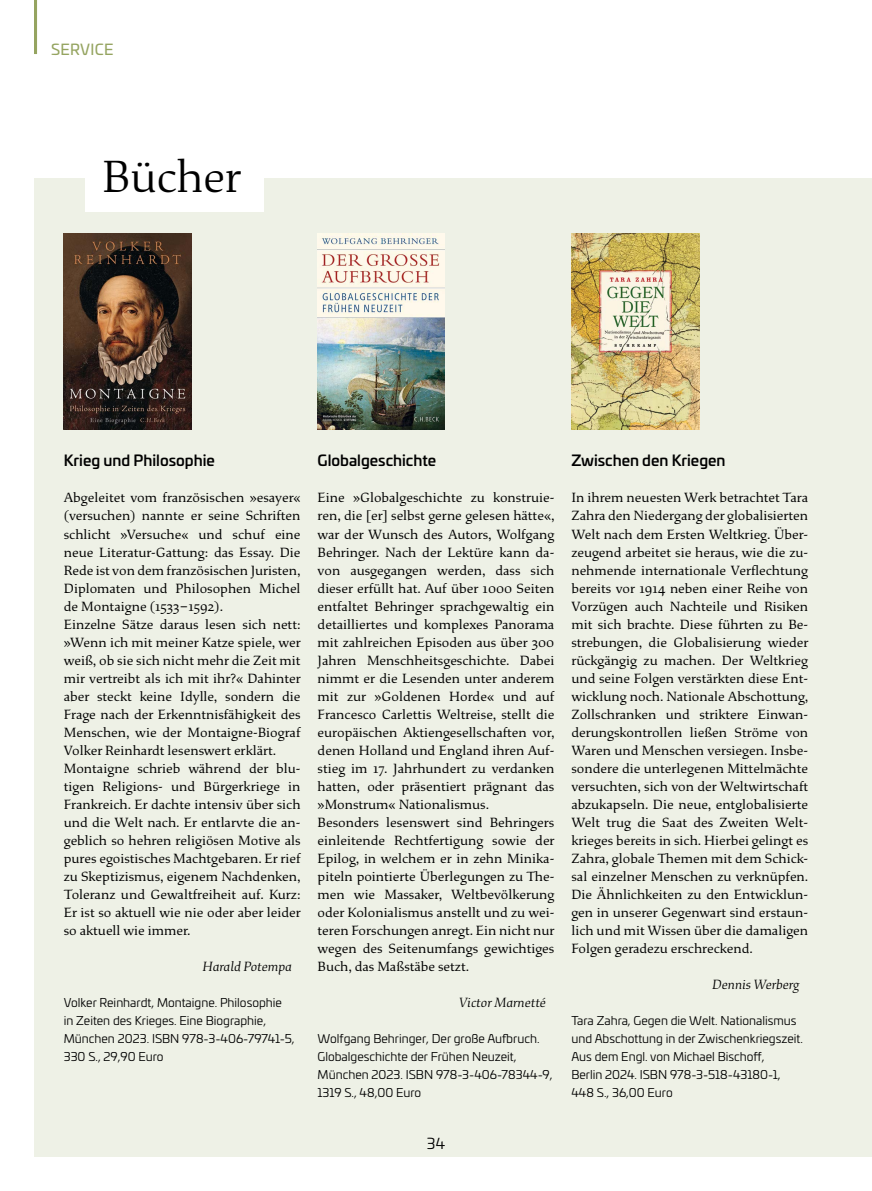
<style>
.page{position:relative;width:872px;height:1191px;background:#fff}
.page>*{position:absolute;margin:0;border:0;box-sizing:border-box;transform-origin:0 0}
.H1_-_HL_Im_Blickpunkt_Service{font:300 48px "Study";letter-spacing:-.01em;color:#000}
.H2_-_SL_Service{font:500 15px "Univia Pro";color:#000}
.t1{font:15px "Univia Pro";letter-spacing:.02em;color:#95a460}
.t2{font:15px "Univia Pro";color:#000}
.P_-_Fließtext_ohne_Einzug{font:14.25px/18px "Study";color:#000;text-align:justify}
.P_-_Autor{font:italic 300 14.25px "Study";color:#000}
.P_-_Literaturtipp_Service{font:12px/18px "Univia Pro";color:#000}
.s1{font-family:"Courier New";font-size:15px}
</style>
<div class="page">
<div style="left:34px;top:179px;width:838px;height:978px;background:#eef1e6"></div>
<img style="left:64px;top:234px;width:127px;height:195px">
<hr style="left:34px;top:0;width:3px;height:54px;background:#95a460">
<img style="left:317px;top:234px;width:127px;height:195px">
<div style="left:85px;top:157px;width:178px;height:55px;background:#fff"></div>
<img style="left:571px;top:234px;width:128px;height:195px">
<p class="t1" style="left:51px;top:38px;width:64px">SERVICE</p>
<h1 class="H1_-_HL_Im_Blickpunkt_Service" style="left:102px;top:148px;width:141px">Bücher</h1>
<h2 class="H2_-_SL_Service" style="left:64px;top:449px;width:153px">Krieg und Philosophie</h2>
<p class="P_-_Fließtext_ohne_Einzug" style="left:64px;top:489px;width:238px">Abgeleitet vom französischen »esayer« (versuchen) nannte er seine Schriften schlicht »Versuche« und schuf eine neue Literatur-Gattung: das Essay. Die Rede ist von dem französischen Juristen, Diplomaten und Philosophen Michel de Montaigne (1533<span class="s1">‑</span>1592).</p>
<p class="P_-_Fließtext_ohne_Einzug" style="left:64px;top:615px;width:238px">Einzelne Sätze daraus lesen sich nett: »Wenn ich mit meiner Katze spiele, wer weiß, ob sie sich nicht mehr die Zeit mit mir vertreibt als ich mit ihr?« Dahinter aber steckt keine Idylle, sondern die Frage nach der Erkenntnisfähigkeit des Menschen, wie der Montaigne-Biograf Volker Reinhardt lesenswert erklärt.</p>
<p class="P_-_Fließtext_ohne_Einzug" style="left:64px;top:759px;width:238px">Montaigne schrieb während der blu&shy;tigen Religions- und Bürgerkriege in Frankreich. Er dachte intensiv über sich und die Welt nach. Er entlarvte die an&shy;geblich so hehren religiösen Motive als pures egoistisches Machtgebaren. Er rief zu Skeptizismus, eigenem Nachdenken, Toleranz und Gewaltfreiheit auf. Kurz:<br>Er ist so aktuell wie nie oder aber leider so aktuell wie immer.</p>
<p class="P_-_Autor" style="left:202px;top:957px;width:91px">Harald Potempa</p>
<p class="P_-_Literaturtipp_Service" style="left:64px;top:992px;width:232px">Volker Reinhardt, Montaigne. Philosophie<br>in Zeiten des Krieges. Eine Biographie, München 2023. ISBN 978-3-406-79741-5, 330 S., 29,90 Euro</p>
<h2 class="H2_-_SL_Service" style="left:317px;top:449px;width:120px">Globalgeschichte</h2>
<p class="P_-_Fließtext_ohne_Einzug" style="left:317px;top:489px;width:238px">Eine »Globalgeschichte zu konstruie&shy;ren, die [er] selbst gerne gelesen hätte«, war der Wunsch des Autors, Wolfgang Behringer. Nach der Lektüre kann da&shy;von ausgegangen werden, dass sich dieser erfüllt hat. Auf über 1000 Seiten entfaltet Behringer sprachgewaltig ein detailliertes und komplexes Panorama mit zahlreichen Episoden aus über 300<br>Jahren Menschheitsgeschichte. Dabei nimmt er die Lesenden unter anderem mit zur »Goldenen Horde« und auf Francesco Carlettis Weltreise, stellt die europäischen Aktiengesellschaften vor, denen Holland und England ihren Auf&shy;stieg im 17. Jahrhundert zu verdanken hatten, oder präsentiert prägnant das »Monstrum« Nationalismus.</p>
<p class="P_-_Fließtext_ohne_Einzug" style="left:317px;top:813px;width:238px">Besonders lesenswert sind Behringers einleitende Rechtfertigung sowie der Epilog, in welchem er in zehn Minika&shy;piteln pointierte Überlegungen zu The&shy;men wie Massaker, Weltbevölkerung oder Kolonialismus anstellt und zu wei&shy;teren Forschungen anregt. Ein nicht nur wegen des Seitenumfangs gewichtiges Buch, das Maßstäbe setzt.</p>
<p class="P_-_Autor" style="left:459px;top:993px;width:89px">Victor Marnetté</p>
<p class="P_-_Literaturtipp_Service" style="left:317px;top:1028px;width:236px">Wolfgang Behringer, Der große Aufbruch.<br>Globalgeschichte der Frühen Neuzeit, München 2023. ISBN 978-3-406-78344-9, 1319 S., 48,00 Euro</p>
<p class="t2" style="left:427px;top:1134px;width:20px">34</p>
<h2 class="H2_-_SL_Service" style="left:571px;top:449px;width:156px">Zwischen den Kriegen</h2>
<p class="P_-_Fließtext_ohne_Einzug" style="left:571px;top:489px;width:238px">In ihrem neuesten Werk betrachtet Tara Zahra den Niedergang der globalisierten Welt nach dem Ersten Weltkrieg. Über&shy;zeugend arbeitet sie heraus, wie die zu&shy;nehmende internationale Verflechtung bereits vor 1914 neben einer Reihe von Vorzügen auch Nachteile und Risiken mit sich brachte. Diese führten zu Be&shy;strebungen, die Globalisierung wieder rückgängig zu machen. Der Weltkrieg und seine Folgen verstärkten diese Ent&shy;wicklung noch. Nationale Abschottung, Zollschranken und striktere Einwan&shy;derungskontrollen ließen Ströme von Waren und Menschen versiegen. Insbe&shy;sondere die unterlegenen Mittelmächte versuchten, sich von der Weltwirtschaft abzukapseln. Die neue, entglobalisierte Welt trug die Saat des Zweiten Welt&shy;krieges bereits in sich. Hierbei gelingt es Zahra, globale Themen mit dem Schick&shy;sal einzelner Menschen zu verknüpfen.<br>Die Ähnlichkeiten zu den Entwicklun&shy;gen in unserer Gegenwart sind erstaun&shy;lich und mit Wissen über die damaligen Folgen geradezu erschreckend.</p>
<p class="P_-_Autor" style="left:712px;top:975px;width:89px">Dennis Werberg</p>
<p class="P_-_Literaturtipp_Service" style="left:571px;top:1010px;width:233px">Tara Zahra, Gegen die Welt. Nationalismus und Abschottung in der Zwischenkriegszeit.<br>Aus dem Engl. von Michael Bischoff,<br>Berlin 2024. ISBN 978-3-518-43180-1, 448 S., 36,00 Euro</p>
</div>
